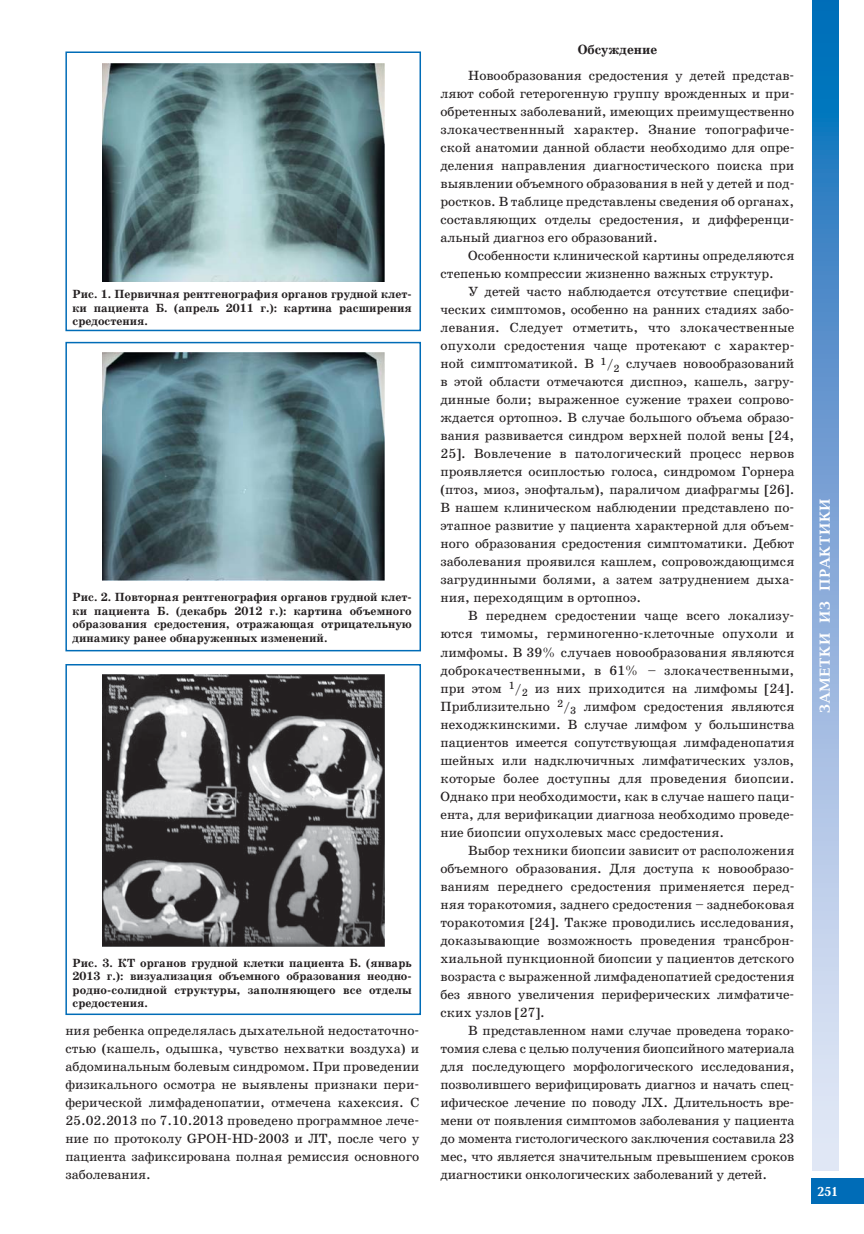
<style>
.page{position:relative;width:864px;height:1234px;background:#fff}
.page>*{position:absolute;margin:0;border:0;box-sizing:border-box;transform-origin:0 0}
.t1{font:700 15px "Baltica C";letter-spacing:.05em;color:#fff}
.t2{font:13.5px/18px "School Book C";color:#231f20;text-align:justify}
.t3{font:700 13.5px "School Book C";color:#231f20}
.t4{font:700 13.5px "Baltica C";color:#fff}
.t5{font:700 12px/13.5px "School Book C";color:#231f20;text-align:justify}
</style>
<div class="page">
<div style="left:811px;top:1178px;width:52px;height:25px;background:#006cb7"></div>
<svg style="left:812px;top:0;width:25px;height:1169px;background:#80abd9"></svg>
<img style="left:102px;top:63px;width:282px;height:219px">
<div style="left:65px;top:51px;width:356px;height:280px;border:2px solid #006cb7"></div>
<img style="left:102px;top:352px;width:282px;height:228px">
<div style="left:65px;top:342px;width:356px;height:309px;border:2px solid #006cb7"></div>
<img style="left:102px;top:674px;width:282px;height:271px">
<div style="left:65px;top:663px;width:356px;height:351px;border:2px solid #006cb7"></div>
<p class="t5" style="left:73px;top:288px;width:340px">Рис. 1. Первичная рентгенография органов грудной клет&shy;ки пациента Б. (апрель 2011 г.): картина расширения средостения.</p>
<p class="t5" style="left:73px;top:591px;width:340px">Рис. 2. Повторная рентгенография органов грудной клет&shy;ки пациента Б. (декабрь 2012 г.): картина объемного образования средостения, отражающая отрицательную динамику ранее обнаруженных изменений.</p>
<p class="t5" style="left:73px;top:956px;width:340px">Рис. 3. КТ органов грудной клетки пациента Б. (январь 2013 г.): визуализация объемного образования неодно&shy;родно-солидной структуры, заполняющего все отделы средостения.</p>
<p class="t2" style="left:65px;top:1021px;width:355px">ния ребенка определялась дыхательной недостаточно&shy;стью (кашель, одышка, чувство нехватки воздуха) и абдоминальным болевым синдромом. При проведении физикального осмотра не выявлены признаки пери&shy;ферической лимфаденопатии, отмечена кахексия. С 25.02.2013 по 7.10.2013 проведено программное лече&shy;ние по протоколу GPOH-HD-2003 и ЛТ, после чего у пациента зафиксирована полная ремиссия основного заболевания.</p>
<p class="t3" style="left:577px;top:44px;width:81px">Обсуждение</p>
<p class="t2" style="left:440px;top:67px;width:355px;text-indent:28px">Новообразования средостения у детей представ&shy;ляют собой гетерогенную группу врожденных и при&shy;обретенных заболеваний, имеющих преимущественно злокачественнный характер. Знание топографиче&shy;ской анатомии данной области необходимо для опре&shy;деления направления диагностического поиска при выявлении объемного образования в ней у детей и под&shy;ростков. В таблице представлены сведения об органах, составляющих отделы средостения, и дифференци&shy;альный диагноз его образований.</p>
<p class="t2" style="left:440px;top:247px;width:355px;text-indent:28px">Особенности клинической картины определяются степенью компрессии жизненно важных структур.</p>
<p class="t2" style="left:440px;top:283px;width:355px;text-indent:28px">У детей часто наблюдается отсутствие специфи&shy;ческих симптомов, особенно на ранних стадиях забо&shy;левания. Следует отметить, что злокачественные опухоли средостения чаще протекают с характер&shy;ной симптоматикой. В <sup>1</sup>/<sub>2</sub> случаев новообразований в этой области отмечаются диспноэ, кашель, загру&shy;динные боли; выраженное сужение трахеи сопрово&shy;ждается ортопноэ. В случае большого объема образо&shy;вания развивается синдром верхней полой вены [24, 25]. Вовлечение в патологический процесс нервов проявляется осиплостью голоса, синдромом Горнера (птоз, миоз, энофтальм), параличом диафрагмы [26].<br>В нашем клиническом наблюдении представлено по&shy;этапное развитие у пациента характерной для объем&shy;ного образования средостения симптоматики. Дебют заболевания проявился кашлем, сопровождающимся загрудинными болями, а затем затруднением дыха&shy;ния, переходящим в ортопноэ.</p>
<p class="t2" style="left:440px;top:607px;width:355px;text-indent:28px">В переднем средостении чаще всего локализу&shy;ются тимомы, герминогенно-клеточные опухоли и лимфомы. В 39% случаев новообразования являются доброкачественными, в 61% – злокачественными, при этом <sup>1</sup>/<sub>2</sub> из них приходится на лимфомы [24].<br>Приблизительно <sup>2</sup>/<sub>3</sub> лимфом средостения являются неходжкинскими. В случае лимфом у большинства пациентов имеется сопутствующая лимфаденопатия шейных или надключичных лимфатических узлов, которые более доступны для проведения биопсии.<br>Однако при необходимости, как в случае нашего паци&shy;ента, для верификации диагноза необходимо проведе&shy;ние биопсии опухолевых масс средостения.</p>
<p class="t2" style="left:440px;top:841px;width:355px;text-indent:28px">Выбор техники биопсии зависит от расположения объемного образования. Для доступа к новообразо&shy;ваниям переднего средостения применяется перед&shy;няя торакотомия, заднего средостения – заднебоковая торакотомия [24]. Также проводились исследования, доказывающие возможность проведения трансброн&shy;хиальной пункционной биопсии у пациентов детского возраста с выраженной лимфаденопатией средостения без явного увеличения периферических лимфатиче&shy;ских узлов [27].</p>
<p class="t2" style="left:440px;top:1021px;width:355px;text-indent:28px">В представленном нами случае проведена торако&shy;томия слева с целью получения биопсийного материала для последующего морфологического исследования, позволившего верифицировать диагноз и начать спец&shy;ифическое лечение по поводу ЛХ. Длительность вре&shy;мени от появления симптомов заболевания у пациента до момента гистологического заключения составила 23 мес, что является значительным превышением сроков диагностики онкологических заболеваний у детей.</p>
<p class="t1" style="left:818px;top:713px;width:216px;rotate:-90deg">ЗАМЕТКИ ИЗ ПРАКТИКИ</p>
<p class="t4" style="left:816px;top:1186px;width:23px">251</p>
</div>
